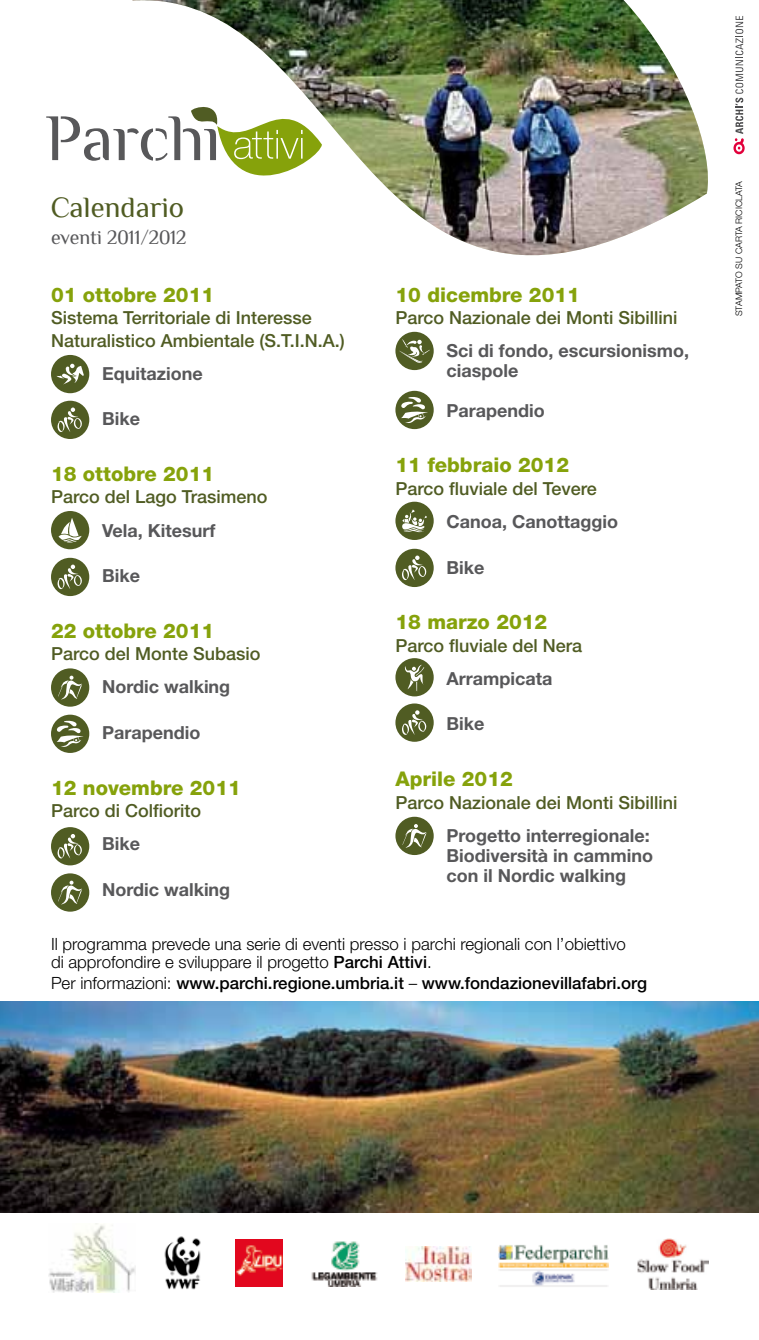
<style>
.page{position:relative;width:759px;height:1340px;background:#fff}
.page>*{position:absolute;margin:0;border:0;box-sizing:border-box;transform-origin:0 0}
.t1{font:29.25px "Philosopher";color:#505c23}
.t2{font:800 20.25px "Helvetica Neue LT Std";color:#86a20b}
.t3{font:20.25px "Philosopher";color:#58585a}
.t4{font:500 18px/22.5px "Helvetica Neue LT Std";color:#505c23}
.t5{font:700 18px/20.2px "Helvetica Neue LT Std";color:#58585a}
.t6{font:300 16.88px/18px "Helvetica Neue LT Std";color:#000}
.t7{font:500 16.88px "Helvetica Neue LT Std";color:#000}
.t8{font:300 9px "Helvetica Neue LT Std";letter-spacing:-.005em;color:#000}
.s1{font-weight:500}
.s2{font-weight:300}
</style>
<div class="page">
<img style="left:132px;top:0;width:576px;height:256px">
<svg style="left:46px;top:85px;width:276px;height:129px"></svg>
<hr style="left:301px;top:138px;width:2px;height:21px;background:#fff">
<div style="left:395px;top:391px;width:39px;height:38px;background:#505c23;border-radius:50%"></div>
<svg style="left:401px;top:396px;width:27px;height:27px"></svg>
<div style="left:395px;top:703px;width:39px;height:38px;background:#505c23;border-radius:50%"></div>
<svg style="left:402px;top:710px;width:25px;height:25px"></svg>
<div style="left:395px;top:332px;width:39px;height:38px;background:#505c23;border-radius:50%"></div>
<svg style="left:399px;top:339px;width:31px;height:24px"></svg>
<div style="left:51px;top:668px;width:38px;height:38px;background:#505c23;border-radius:50%"></div>
<svg style="left:58px;top:675px;width:24px;height:24px"></svg>
<div style="left:395px;top:501px;width:39px;height:39px;background:#505c23;border-radius:50%"></div>
<svg style="left:402px;top:509px;width:25px;height:24px"></svg>
<div style="left:395px;top:658px;width:39px;height:38px;background:#505c23;border-radius:50%"></div>
<svg style="left:404px;top:664px;width:20px;height:27px"></svg>
<div style="left:395px;top:549px;width:39px;height:38px;background:#505c23;border-radius:50%"></div>
<svg style="left:402px;top:555px;width:25px;height:25px"></svg>
<img style="left:0;top:1001px;width:759px;height:211px">
<div style="left:51px;top:714px;width:38px;height:39px;background:#505c23;border-radius:50%"></div>
<svg style="left:56px;top:720px;width:28px;height:27px"></svg>
<div style="left:51px;top:355px;width:38px;height:38px;background:#505c23;border-radius:50%"></div>
<svg style="left:56px;top:364px;width:28px;height:20px"></svg>
<img style="left:49px;top:1223px;width:87px;height:69px">
<img style="left:637px;top:1238px;width:71px;height:50px">
<img style="left:164px;top:1236px;width:37px;height:54px">
<img style="left:235px;top:1239px;width:48px;height:47px">
<img style="left:311px;top:1241px;width:67px;height:45px">
<img style="left:406px;top:1246px;width:66px;height:35px">
<img style="left:498px;top:1245px;width:110px;height:42px">
<div style="left:395px;top:816px;width:39px;height:39px;background:#505c23;border-radius:50%"></div>
<svg style="left:402px;top:824px;width:25px;height:24px"></svg>
<svg style="left:733px;top:16px;width:12px;height:138px"></svg>
<div style="left:51px;top:401px;width:38px;height:38px;background:#505c23;border-radius:50%"></div>
<svg style="left:58px;top:407px;width:24px;height:25px"></svg>
<div style="left:51px;top:511px;width:38px;height:38px;background:#505c23;border-radius:50%"></div>
<svg style="left:59px;top:518px;width:23px;height:24px"></svg>
<div style="left:51px;top:558px;width:38px;height:38px;background:#505c23;border-radius:50%"></div>
<svg style="left:58px;top:564px;width:24px;height:25px"></svg>
<div style="left:51px;top:827px;width:38px;height:38px;background:#505c23;border-radius:50%"></div>
<svg style="left:58px;top:834px;width:24px;height:24px"></svg>
<div style="left:51px;top:873px;width:38px;height:38px;background:#505c23;border-radius:50%"></div>
<svg style="left:58px;top:880px;width:24px;height:24px"></svg>
<h1 class="t1" style="left:51px;top:192px;width:134px">Calendario</h1>
<p class="t3" style="left:51px;top:226px;width:137px">eventi 2011/2012</p>
<p class="t2" style="left:51px;top:282px;width:165px">01 ottobre 2011</p>
<p class="t4" style="left:51px;top:306px;width:295px">Sistema Territoriale di Interesse<br>Naturalistico Ambientale (S.T.I.N.A.)</p>
<p class="t5" style="left:102px;top:363px;width:102px">Equitazione</p>
<p class="t5" style="left:102px;top:408px;width:39px">Bike</p>
<p class="t2" style="left:51px;top:461px;width:165px">18 ottobre 2011</p>
<p class="t4" style="left:51px;top:485px;width:218px">Parco del Lago Trasimeno</p>
<p class="t5" style="left:102px;top:519px;width:115px">Vela, Kitesurf</p>
<p class="t5" style="left:102px;top:565px;width:39px">Bike</p>
<p class="t2" style="left:51px;top:618px;width:165px">22 ottobre 2011</p>
<p class="t4" style="left:51px;top:642px;width:211px">Parco del Monte Subasio</p>
<p class="t5" style="left:102px;top:676px;width:130px">Nordic walking</p>
<p class="t5" style="left:102px;top:722px;width:100px">Parapendio</p>
<p class="t2" style="left:51px;top:775px;width:191px">12 novembre 2011</p>
<p class="t4" style="left:51px;top:799px;width:152px">Parco di Colfiorito</p>
<p class="t5" style="left:102px;top:833px;width:39px">Bike</p>
<p class="t5" style="left:102px;top:879px;width:130px">Nordic walking</p>
<p class="t2" style="left:395px;top:282px;width:186px">10 dicembre 2011</p>
<p class="t4" style="left:395px;top:306px;width:284px">Parco Nazionale dei Monti Sibillini</p>
<p class="t5" style="left:446px;top:340px;width:244px">Sci di fondo, escursionismo, ciaspole</p>
<p class="t5" style="left:446px;top:400px;width:100px">Parapendio</p>
<p class="t2" style="left:395px;top:453px;width:175px">11 febbraio 2012</p>
<p class="t4" style="left:395px;top:477px;width:203px">Parco fluviale del Tevere</p>
<p class="t5" style="left:446px;top:511px;width:173px">Canoa, Canottaggio</p>
<p class="t5" style="left:446px;top:556px;width:39px">Bike</p>
<p class="t2" style="left:395px;top:610px;width:153px">18 marzo 2012</p>
<p class="t4" style="left:395px;top:634px;width:188px">Parco fluviale del Nera</p>
<p class="t5" style="left:446px;top:667px;width:107px">Arrampicata</p>
<p class="t5" style="left:446px;top:713px;width:39px">Bike</p>
<p class="t2" style="left:395px;top:766px;width:119px">Aprile 2012</p>
<p class="t4" style="left:395px;top:790px;width:284px">Parco Nazionale dei Monti Sibillini</p>
<p class="t5" style="left:446px;top:824px;width:208px">Progetto interregionale:<br>Biodiversità in cammino con il Nordic walking</p>
<p class="t6" style="left:51px;top:934px;width:576px">Il programma prevede una serie di eventi presso i parchi regionali con l’obiettivo di approfondire e sviluppare il progetto <span class="s1">Parchi Attivi</span>.</p>
<p class="t7" style="left:51px;top:973px;width:598px"><span class="s2">Per informazioni:</span> www.parchi.regione.umbria.it <span class="s2">–</span> www.fondazionevillafabri.org</p>
<p class="t8" style="left:733px;top:316px;width:136px;rotate:-90deg">stampato su carta riciclata</p>
</div>
